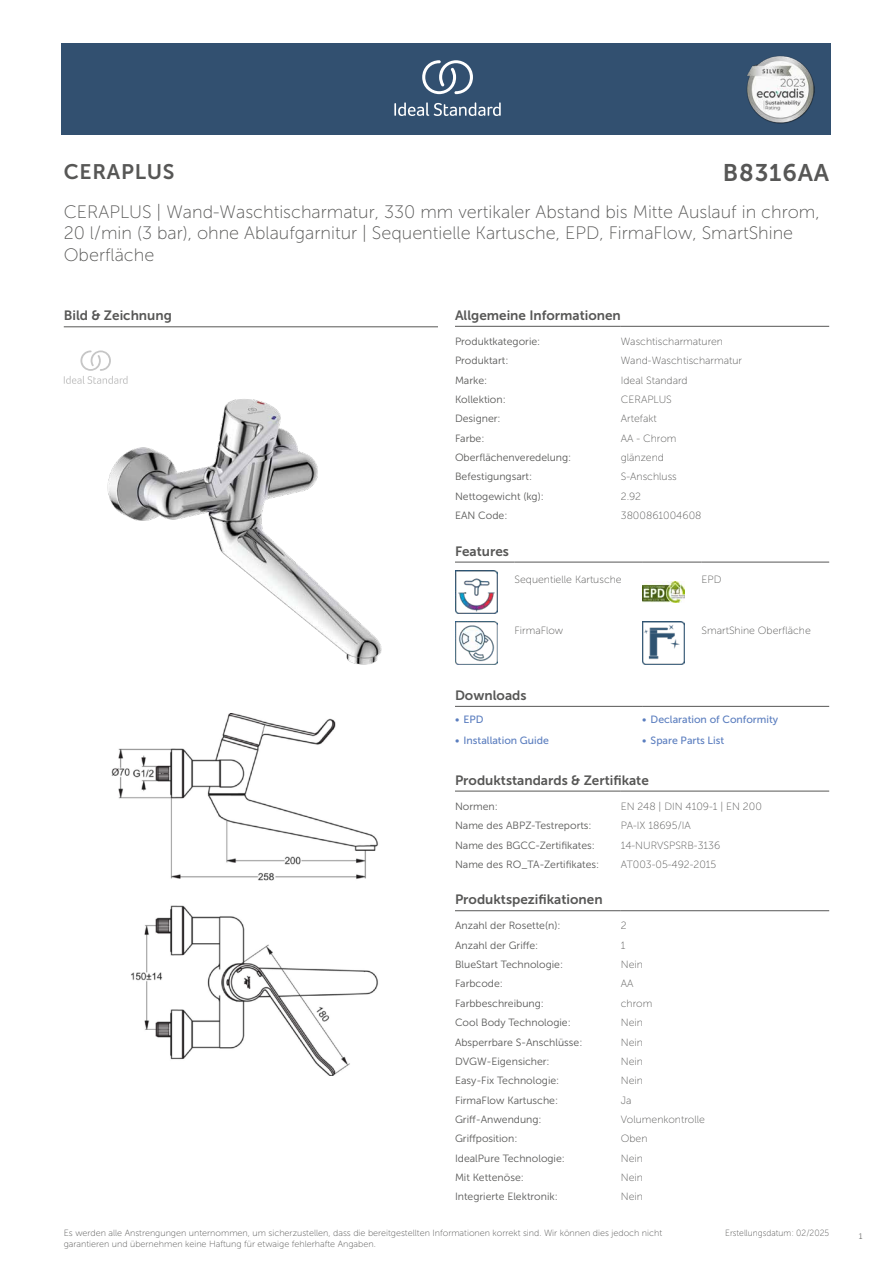
<style>
.page{position:relative;width:893px;height:1263px;background:#fff}
.page>*{position:absolute;margin:0;border:0;box-sizing:border-box;transform-origin:0 0}
.t1{font:24px "Museo Sans 700";letter-spacing:.035em;color:#575756}
.t2{font:21px "Museo Sans 700";letter-spacing:.035em;color:#575756}
.t3{font:18px/21.6px "Museo Sans 100";color:#575756}
.t4{font:13.5px "Museo Sans 700";color:#575756}
.t5{font:10.5px "Museo Sans 300";color:#575756}
.t6{font:10.5px "Museo Sans 100";color:#575756}
.t7{font:10.5px "Museo Sans 500";color:#5b7ebf}
.t8{font:9px/10.8px "Museo Sans 100";color:#575756}
.t9{font:9px "Museo Sans 100";color:#575756;scale:.95 1}
.t10{font:300 9px "Calibri";color:#575756;scale:.95 1}
</style>
<div class="page">
<div style="left:62px;top:43px;width:769px;height:91px;background:#325070"></div>
<hr style="left:455px;top:326px;width:166px;height:1px;background:#575756">
<hr style="left:621px;top:326px;width:208px;height:1px;background:#575756">
<hr style="left:455px;top:562px;width:59px;height:1px;background:#575756">
<hr style="left:514px;top:562px;width:128px;height:1px;background:#575756">
<hr style="left:642px;top:562px;width:60px;height:1px;background:#575756">
<hr style="left:702px;top:562px;width:127px;height:1px;background:#575756">
<img style="left:455px;top:571px;width:42px;height:42px">
<img style="left:642px;top:582px;width:43px;height:20px">
<img style="left:455px;top:622px;width:42px;height:42px">
<img style="left:642px;top:622px;width:43px;height:42px">
<hr style="left:455px;top:706px;width:187px;height:1px;background:#575756">
<hr style="left:642px;top:706px;width:187px;height:1px;background:#575756">
<hr style="left:455px;top:791px;width:166px;height:1px;background:#575756">
<hr style="left:621px;top:791px;width:208px;height:1px;background:#575756">
<hr style="left:455px;top:910px;width:166px;height:1px;background:#575756">
<hr style="left:621px;top:910px;width:208px;height:1px;background:#575756">
<img style="left:111px;top:714px;width:267px;height:361px">
<hr style="left:64px;top:327px;width:374px;height:1px;background:#575756">
<svg style="left:64px;top:350px;width:64px;height:34px"></svg>
<img style="left:107px;top:399px;width:275px;height:266px">
<svg style="left:394px;top:102px;width:107px;height:14px"></svg>
<svg style="left:422px;top:60px;width:51px;height:34px"></svg>
<img style="left:746px;top:56px;width:68px;height:67px">
<h2 class="t2" style="left:64px;top:160px;width:112px">CERAPLUS</h2>
<h1 class="t1" style="left:723px;top:160px;width:108px">B8316AA</h1>
<h3 class="t3" style="left:64px;top:201px;width:757px">CERAPLUS | Wand-Waschtischarmatur, 330 mm vertikaler Abstand bis Mitte Auslauf in chrom,<br>20 l/min (3 bar), ohne Ablaufgarnitur | Sequentielle Kartusche, EPD, FirmaFlow, SmartShine<br>Oberfläche</h3>
<p class="t4" style="left:64px;top:308px;width:110px">Bild &amp; Zeichnung</p>
<p class="t4" style="left:455px;top:308px;width:167px">Allgemeine Informationen</p>
<p class="t5" style="left:455px;top:336px;width:87px">Produktkategorie:</p>
<p class="t6" style="left:621px;top:336px;width:104px">Waschtischarmaturen</p>
<p class="t5" style="left:455px;top:355px;width:55px">Produktart:</p>
<p class="t6" style="left:621px;top:355px;width:123px">Wand-Waschtischarmatur</p>
<p class="t5" style="left:455px;top:374px;width:34px">Marke:</p>
<p class="t6" style="left:621px;top:374px;width:68px">Ideal Standard</p>
<p class="t5" style="left:455px;top:394px;width:52px">Kollektion:</p>
<p class="t6" style="left:621px;top:394px;width:53px">CERAPLUS</p>
<p class="t5" style="left:455px;top:413px;width:47px">Designer:</p>
<p class="t6" style="left:621px;top:413px;width:37px">Artefakt</p>
<p class="t5" style="left:455px;top:432px;width:31px">Farbe:</p>
<p class="t6" style="left:621px;top:433px;width:57px">AA - Chrom</p>
<p class="t5" style="left:455px;top:452px;width:118px">Oberflächenveredelung:</p>
<p class="t6" style="left:621px;top:452px;width:45px">glänzend</p>
<p class="t5" style="left:455px;top:471px;width:79px">Befestigungsart:</p>
<p class="t6" style="left:621px;top:471px;width:58px">S-Anschluss</p>
<p class="t5" style="left:455px;top:491px;width:90px">Nettogewicht (kg):</p>
<p class="t6" style="left:621px;top:491px;width:22px">2.92</p>
<p class="t5" style="left:455px;top:510px;width:54px">EAN Code:</p>
<p class="t6" style="left:621px;top:510px;width:82px">3800861004608</p>
<p class="t4" style="left:455px;top:543px;width:55px">Features</p>
<p class="t6" style="left:514px;top:574px;width:109px">Sequentielle Kartusche</p>
<p class="t6" style="left:702px;top:574px;width:21px">EPD</p>
<p class="t6" style="left:514px;top:625px;width:50px">FirmaFlow</p>
<p class="t6" style="left:702px;top:625px;width:111px">SmartShine Oberfläche</p>
<p class="t4" style="left:455px;top:688px;width:73px">Downloads</p>
<p class="t7" style="left:455px;top:713px;width:30px">• EPD</p>
<p class="t7" style="left:642px;top:713px;width:138px">• Declaration of Conformity</p>
<p class="t7" style="left:455px;top:735px;width:95px">• Installation Guide</p>
<p class="t7" style="left:642px;top:735px;width:84px">• Spare Parts List</p>
<p class="t4" style="left:455px;top:772px;width:195px">Produktstandards &amp; Zertifikate</p>
<p class="t5" style="left:455px;top:800px;width:44px">Normen:</p>
<p class="t6" style="left:621px;top:801px;width:143px">EN 248 | DIN 4109-1 | EN 200</p>
<p class="t5" style="left:455px;top:820px;width:138px">Name des ABPZ-Testreports:</p>
<p class="t6" style="left:621px;top:820px;width:71px">PA-IX 18695/IA</p>
<p class="t5" style="left:455px;top:839px;width:141px">Name des BGCC-Zertifikates:</p>
<p class="t6" style="left:621px;top:839px;width:101px">14-NURVSPSRB-3136</p>
<p class="t5" style="left:455px;top:858px;width:146px">Name des RO_TA-Zertifikates:</p>
<p class="t6" style="left:621px;top:859px;width:97px">AT003-05-492-2015</p>
<p class="t4" style="left:455px;top:892px;width:149px">Produktspezifikationen</p>
<p class="t5" style="left:455px;top:920px;width:107px">Anzahl der Rosette(n):</p>
<p class="t6" style="left:621px;top:920px;width:7px">2</p>
<p class="t5" style="left:455px;top:939px;width:85px">Anzahl der Griffe:</p>
<p class="t6" style="left:621px;top:939px;width:6px">1</p>
<p class="t5" style="left:455px;top:959px;width:110px">BlueStart Technologie:</p>
<p class="t6" style="left:621px;top:959px;width:24px">Nein</p>
<p class="t5" style="left:455px;top:978px;width:49px">Farbcode:</p>
<p class="t6" style="left:621px;top:978px;width:14px">AA</p>
<p class="t5" style="left:455px;top:997px;width:90px">Farbbeschreibung:</p>
<p class="t6" style="left:621px;top:998px;width:33px">chrom</p>
<p class="t5" style="left:455px;top:1017px;width:117px">Cool Body Technologie:</p>
<p class="t6" style="left:621px;top:1017px;width:24px">Nein</p>
<p class="t5" style="left:455px;top:1036px;width:129px">Absperrbare S-Anschlüsse:</p>
<p class="t6" style="left:621px;top:1036px;width:24px">Nein</p>
<p class="t5" style="left:455px;top:1055px;width:96px">DVGW-Eigensicher:</p>
<p class="t6" style="left:621px;top:1056px;width:24px">Nein</p>
<p class="t5" style="left:455px;top:1075px;width:106px">Easy-Fix Technologie:</p>
<p class="t6" style="left:621px;top:1075px;width:24px">Nein</p>
<p class="t5" style="left:455px;top:1094px;width:105px">FirmaFlow Kartusche:</p>
<p class="t6" style="left:621px;top:1094px;width:12px">Ja</p>
<p class="t5" style="left:455px;top:1114px;width:88px">Griff-Anwendung:</p>
<p class="t6" style="left:621px;top:1114px;width:86px">Volumenkontrolle</p>
<p class="t5" style="left:455px;top:1133px;width:64px">Griffposition:</p>
<p class="t6" style="left:621px;top:1133px;width:28px">Oben</p>
<p class="t5" style="left:455px;top:1152px;width:111px">IdealPure Technologie:</p>
<p class="t6" style="left:621px;top:1152px;width:24px">Nein</p>
<p class="t5" style="left:455px;top:1172px;width:70px">Mit Kettenöse:</p>
<p class="t6" style="left:621px;top:1172px;width:24px">Nein</p>
<p class="t5" style="left:455px;top:1191px;width:104px">Integrierte Elektronik:</p>
<p class="t6" style="left:621px;top:1191px;width:24px">Nein</p>
<p class="t8" style="left:64px;top:1227px;width:600px">Es werden alle Anstrengungen unternommen, um sicherzustellen, dass die bereitgestellten Informationen korrekt sind. Wir können dies jedoch nicht garantieren und übernehmen keine Haftung für etwaige fehlerhafte Angaben.</p>
<p class="t9" style="left:725px;top:1228px;width:111px">Erstellungsdatum: 02/2025</p>
<p class="t10" style="left:858px;top:1230px;width:6px">1</p>
</div>
